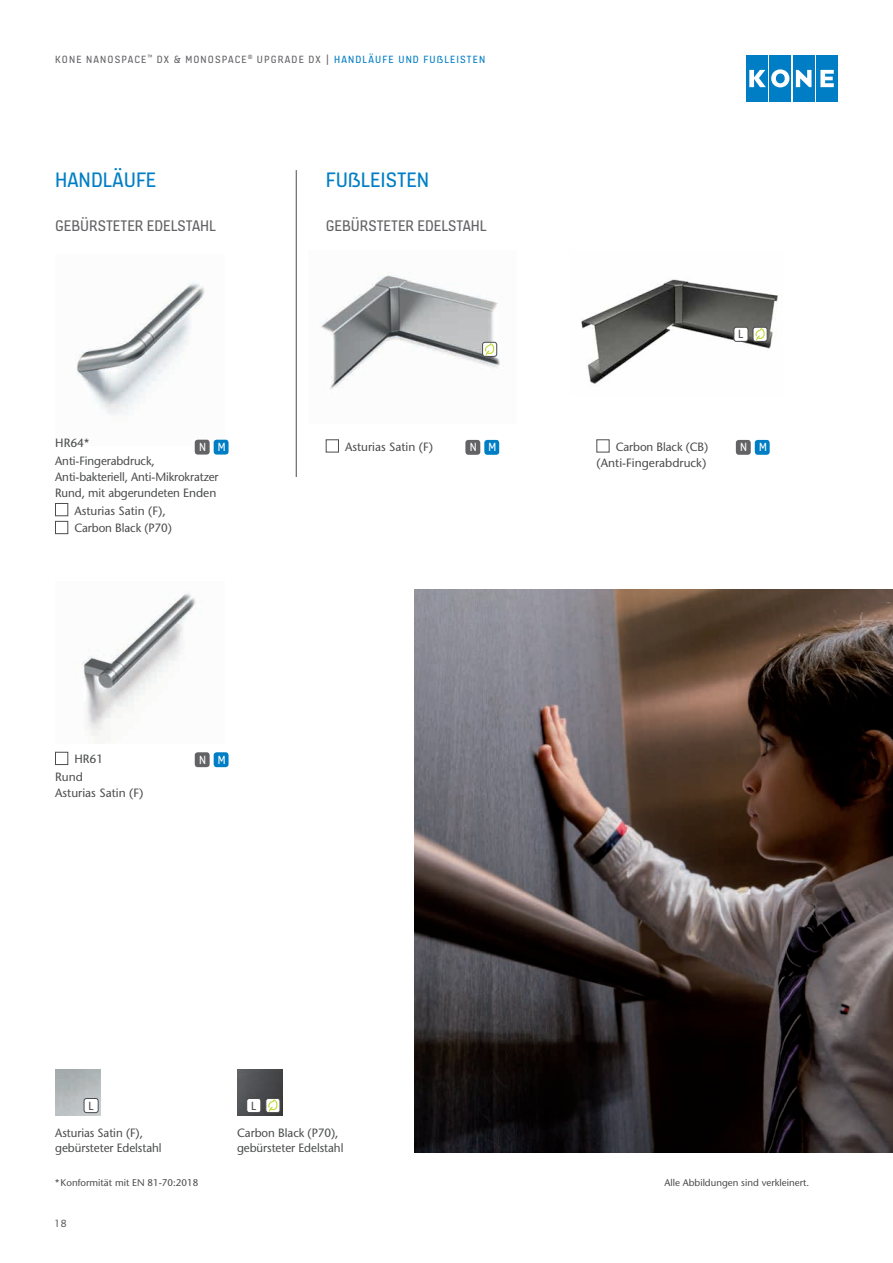
<style>
.page{position:relative;width:893px;height:1263px;background:#fff}
.page>*{position:absolute;margin:0;border:0;box-sizing:border-box;transform-origin:0 0}
.t1{font:22.5px "KONE Information";color:#007ec5}
.t2{font:16.5px "KONE Information";color:#636366}
.t3{font:12.75px "KONE Information";color:#fff}
.t4{font:12.75px "KONE Information";color:#4b4c4d}
.t5{font:500 12px/15.8px "Stone Sans Std";letter-spacing:-.005em;color:#4b4c4d}
.t6{font:11.25px "KONE Information";letter-spacing:.1em;color:#636366}
.t7{font:500 9.75px "Stone Sans Std";color:#4b4c4d}
.s1{color:#007ec5}
</style>
<div class="page">
<img style="left:76px;top:282px;width:148px;height:163px">
<div style="left:55px;top:503px;width:13px;height:13px;border:1px solid #4b4c4d"></div>
<div style="left:55px;top:521px;width:13px;height:13px;border:1px solid #4b4c4d"></div>
<hr style="left:296px;top:170px;width:1px;height:307px;background:#4b4c4d">
<img style="left:55px;top:1069px;width:46px;height:46px">
<div style="left:195px;top:440px;width:15px;height:15px;background:#636366;border-radius:3px"></div>
<div style="left:214px;top:440px;width:15px;height:15px;background:#007ec5;border-radius:3px"></div>
<img style="left:82px;top:592px;width:114px;height:144px">
<div style="left:55px;top:752px;width:13px;height:13px;border:1px solid #4b4c4d"></div>
<div style="left:195px;top:752px;width:15px;height:15px;background:#636366;border-radius:3px"></div>
<div style="left:214px;top:752px;width:15px;height:15px;background:#007ec5;border-radius:3px"></div>
<img style="left:320px;top:272px;width:180px;height:118px">
<div style="left:326px;top:440px;width:13px;height:12px;border:1px solid #4b4c4d"></div>
<div style="left:465px;top:440px;width:15px;height:15px;background:#636366;border-radius:3px"></div>
<div style="left:484px;top:440px;width:15px;height:15px;background:#007ec5;border-radius:3px"></div>
<img style="left:581px;top:279px;width:197px;height:105px">
<div style="left:736px;top:440px;width:15px;height:15px;background:#636366;border-radius:3px"></div>
<div style="left:755px;top:440px;width:15px;height:15px;background:#007ec5;border-radius:3px"></div>
<img style="left:237px;top:1069px;width:45px;height:46px">
<div style="left:247px;top:1098px;width:14px;height:14px;background:#fff;border-radius:3px"></div>
<div style="left:246px;top:1098px;width:15px;height:15px;border:1px solid #4b4c4d;border-radius:3px"></div>
<div style="left:266px;top:1098px;width:14px;height:14px;background:#fff;border-radius:3px"></div>
<div style="left:265px;top:1098px;width:15px;height:15px;border:1px solid #4b4c4d;border-radius:3px"></div>
<svg style="left:268px;top:1099px;width:10px;height:13px"></svg>
<div style="left:84px;top:1098px;width:14px;height:14px;background:#fff;border-radius:3px"></div>
<div style="left:84px;top:1098px;width:15px;height:15px;border:1px solid #4b4c4d;border-radius:3px"></div>
<div style="left:734px;top:327px;width:14px;height:14px;background:#fff;border-radius:3px"></div>
<div style="left:733px;top:327px;width:15px;height:15px;border:1px solid #4b4c4d;border-radius:3px"></div>
<div style="left:753px;top:327px;width:14px;height:15px;border:1px solid #4b4c4d;border-radius:3px"></div>
<svg style="left:755px;top:328px;width:10px;height:12px"></svg>
<div style="left:482px;top:342px;width:15px;height:15px;border:1px solid #4b4c4d;border-radius:3px"></div>
<svg style="left:484px;top:343px;width:10px;height:12px"></svg>
<img style="left:415px;top:590px;width:478px;height:562px">
<div style="left:746px;top:55px;width:21px;height:47px;background:#007ec5"></div>
<div style="left:793px;top:55px;width:21px;height:47px;background:#007ec5"></div>
<svg style="left:796px;top:70px;width:15px;height:17px"></svg>
<div style="left:770px;top:55px;width:21px;height:47px;background:#007ec5"></div>
<svg style="left:749px;top:69px;width:40px;height:18px"></svg>
<div style="left:816px;top:55px;width:22px;height:47px;background:#007ec5"></div>
<svg style="left:820px;top:70px;width:14px;height:17px"></svg>
<p class="t6" style="left:55px;top:51px;width:431px">KONE NANOSPACE<sup>™</sup> DX &amp; MONOSPACE<sup>®</sup> UPGRADE DX | <span class="s1">HANDLÄUFE UND FUẞLEISTEN</span></p>
<h1 class="t1" style="left:55px;top:165px;width:102px">HANDLÄUFE</h1>
<h1 class="t1" style="left:326px;top:165px;width:105px">FUẞLEISTEN</h1>
<h2 class="t2" style="left:55px;top:214px;width:162px">GEBÜRSTETER EDELSTAHL</h2>
<h2 class="t2" style="left:326px;top:214px;width:162px">GEBÜRSTETER EDELSTAHL</h2>
<p class="t4" style="left:738px;top:326px;width:7px">L</p>
<p class="t5" style="left:55px;top:434px;width:101px;line-height:17.9px">HR64*<br>Anti-Fingerabdruck,</p>
<p class="t5" style="left:55px;top:469px;width:165px">Anti-bakteriell, Anti-Mikrokratzer<br>Rund, mit abgerundeten Enden</p>
<p class="t5" style="left:74px;top:501px;width:99px;line-height:17.9px">Asturias Satin (F),<br>Carbon Black (P70)</p>
<p class="t3" style="left:199px;top:438px;width:28px">N M</p>
<p class="t5" style="left:55px;top:750px;width:50px;line-height:17.9px;text-indent:19px">HR61<br>Rund</p>
<p class="t5" style="left:55px;top:785px;width:90px">Asturias Satin (F)</p>
<p class="t3" style="left:199px;top:751px;width:28px">N M</p>
<p class="t5" style="left:345px;top:439px;width:90px">Asturias Satin (F)</p>
<p class="t3" style="left:470px;top:438px;width:28px">N M</p>
<p class="t5" style="left:597px;top:439px;width:113px;text-align:right">Carbon Black (CB) (Anti-Fingerabdruck)</p>
<p class="t3" style="left:740px;top:438px;width:28px">N M</p>
<p class="t4" style="left:88px;top:1097px;width:7px">L</p>
<p class="t4" style="left:251px;top:1097px;width:7px">L</p>
<p class="t5" style="left:55px;top:1125px;width:108px">Asturias Satin (F), gebürsteter Edelstahl</p>
<p class="t7" style="left:55px;top:1177px;width:145px">* Konformität mit EN 81-70:2018</p>
<p class="t6" style="left:55px;top:1216px;width:13px">18</p>
<p class="t5" style="left:237px;top:1125px;width:108px">Carbon Black (P70), gebürsteter Edelstahl</p>
<p class="t7" style="left:664px;top:1177px;width:146px">Alle Abbildungen sind verkleinert.</p>
</div>
